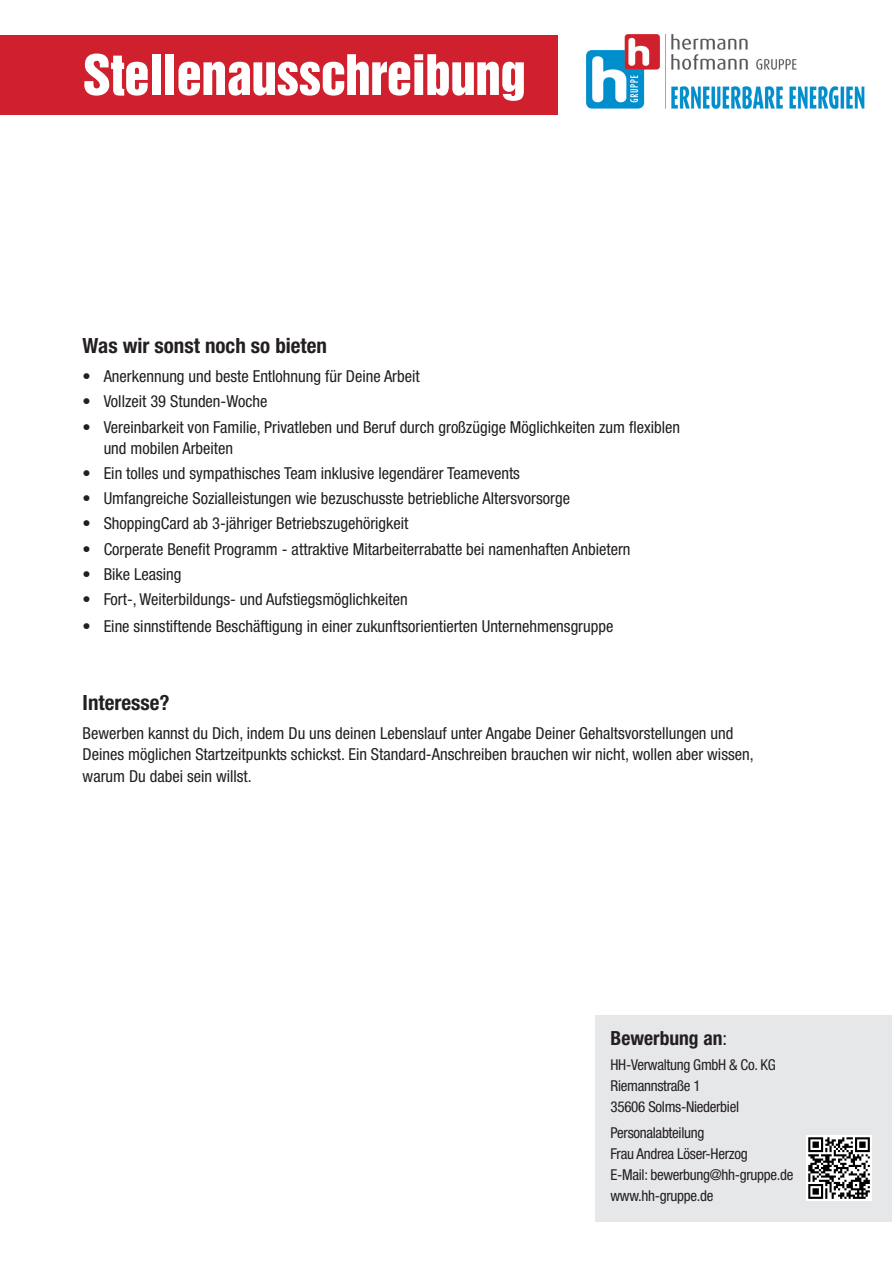
<style>
.page{position:relative;width:893px;height:1263px;background:#fff}
.page>*{position:absolute;margin:0;border:0;box-sizing:border-box;transform-origin:0 0}
.t1{font:51px "Helvetica Inserat LT Std";letter-spacing:-.01em;color:#fff}
.t2{font:700 condensed 21px "Helvetica Neue LT Pro";color:#231f20}
.t3{font:700 condensed 19.5px "Helvetica Neue LT Pro";color:#231f20}
.t4{font:condensed 16.5px/21.3px "Helvetica Neue LT Pro";color:#231f20}
.t5{font:condensed 15px/21px "Helvetica Neue LT Pro";letter-spacing:-.02em;color:#231f20}
.s1{font-weight:400}
</style>
<div class="page">
<div style="left:0;top:35px;width:557px;height:79px;background:#d0202e"></div>
<img style="left:586px;top:34px;width:279px;height:75px">
<div style="left:595px;top:1015px;width:297px;height:206px;background:#e6e7e9"></div>
<div style="left:806px;top:1135px;width:66px;height:66px;background:#fff"></div>
<svg style="left:808px;top:1137px;width:62px;height:62px"></svg>
<p class="t1" style="left:83px;top:44px;width:445px">Stellenausschreibung</p>
<p class="t2" style="left:83px;top:332px;width:246px">Was wir sonst noch so bieten</p>
<p class="t4" style="left:83px;top:366px;width:339px">• Anerkennung und beste Entlohnung für Deine Arbeit</p>
<p class="t4" style="left:83px;top:391px;width:186px">• Vollzeit 39 Stunden-Woche</p>
<p class="t4" style="left:104px;top:416px;width:578px;text-indent:-21px">• Vereinbarkeit von Familie, Privatleben und Beruf durch großzügige Möglichkeiten zum flexiblen und mobilen Arbeiten</p>
<p class="t4" style="left:83px;top:462px;width:439px">• Ein tolles und sympathisches Team inklusive legendärer Teamevents</p>
<p class="t4" style="left:83px;top:488px;width:489px">• Umfangreiche Sozialleistungen wie bezuschusste betriebliche Altersvorsorge</p>
<p class="t4" style="left:83px;top:513px;width:327px">• ShoppingCard ab 3-jähriger Betriebszugehörigkeit</p>
<p class="t4" style="left:83px;top:538px;width:549px">• Corperate Benefit Programm - attraktive Mitarbeiterrabatte bei namenhaften Anbietern</p>
<p class="t4" style="left:83px;top:563px;width:100px">• Bike Leasing</p>
<p class="t4" style="left:83px;top:589px;width:327px">• Fort-, Weiterbildungs- und Aufstiegsmöglichkeiten</p>
<p class="t4" style="left:83px;top:615px;width:532px">• Eine sinnstiftende Beschäftigung in einer zukunftsorientierten Unternehmensgruppe</p>
<p class="t2" style="left:83px;top:690px;width:89px">Interesse?</p>
<p class="t4" style="left:83px;top:723px;width:672px">Bewerben kannst du Dich, indem Du uns deinen Lebenslauf unter Angabe Deiner Gehaltsvorstellungen und<br>Deines möglichen Startzeitpunkts schickst. Ein Standard-Anschreiben brauchen wir nicht, wollen aber wissen, warum Du dabei sein willst.</p>
<p class="t3" style="left:611px;top:1026px;width:118px">Bewerbung an<span class="s1">:</span></p>
<p class="t5" style="left:611px;top:1054px;width:167px">HH-Verwaltung GmbH &amp; Co. KG<br>Riemannstraße 1<br>35606 Solms-Niederbiel</p>
<p class="t5" style="left:611px;top:1122px;width:184px">Personalabteilung<br>Frau Andrea Löser-Herzog<br>E-Mail: bewerbung@hh-gruppe.de www.hh-gruppe.de</p>
</div>
